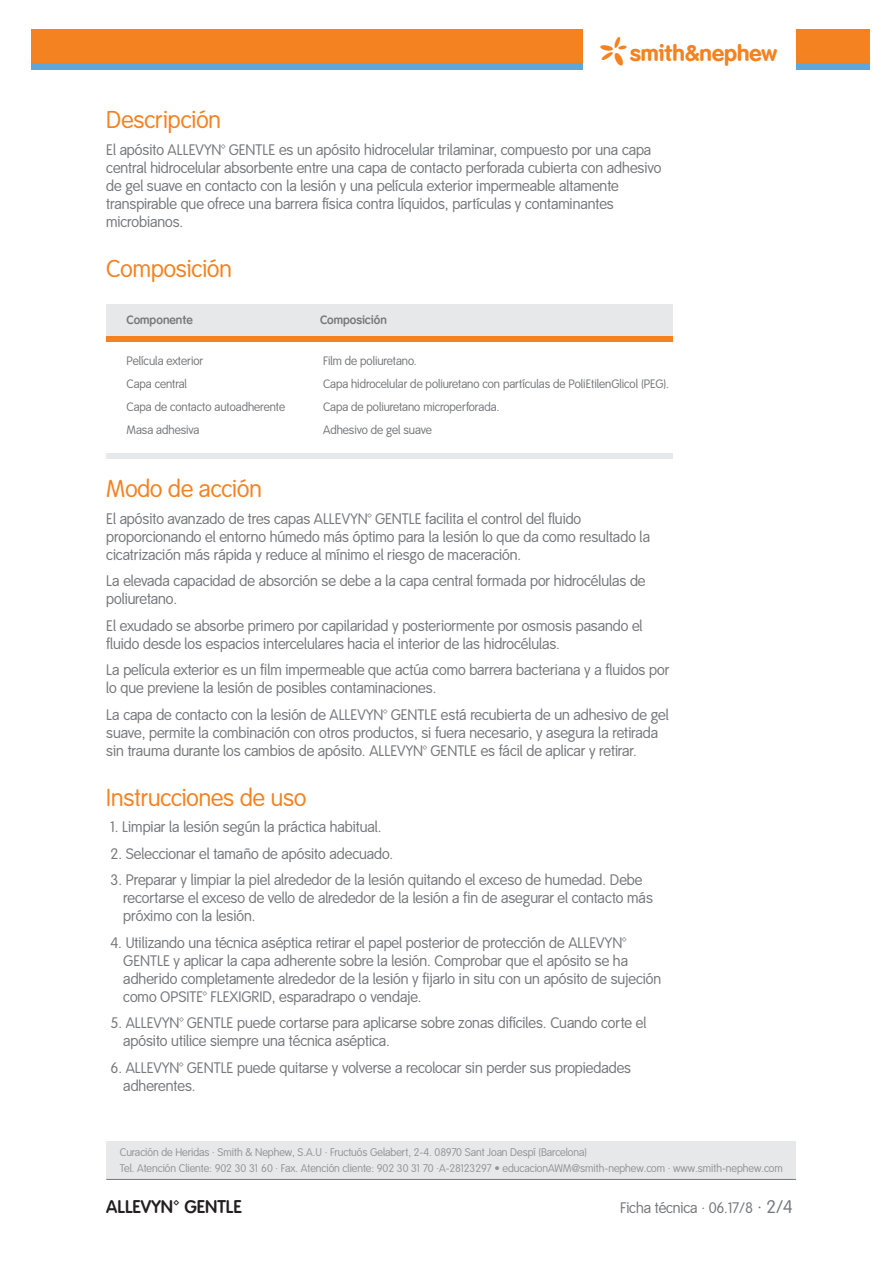
<style>
.page{position:relative;width:893px;height:1263px;background:#fff}
.page>*{position:absolute;margin:0;border:0;box-sizing:border-box;transform-origin:0 0}
.t1{font:24px "Smith&Nephew";color:#f58220}
.t2{font:22.35px "Smith&Nephew Logo";color:#f58220}
.t3{font:700 18px "Smith&Nephew";color:#231f20}
.t4{font:15px/18px "Smith&Nephew";color:#76787b}
.t5{font:12px "Smith&Nephew";color:#76787b}
.t6{font:700 12px "Smith&Nephew";color:#76787b}
.t7{font:10.95px/16.5px "Smith&Nephew";color:#939598}
.s1{font-size:18px}
</style>
<div class="page">
<div style="left:107px;top:1141px;width:689px;height:39px;background:#e7e8e9"></div>
<hr style="left:106px;top:1179px;width:690px;height:1px;background:#76787b">
<div style="left:796px;top:36px;width:74px;height:33px;background:#5ba8dc"></div>
<div style="left:796px;top:29px;width:74px;height:34px;background:#f58220"></div>
<div style="left:31px;top:36px;width:552px;height:33px;background:#5ba8dc"></div>
<div style="left:31px;top:29px;width:552px;height:34px;background:#f58220"></div>
<div style="left:106px;top:304px;width:567px;height:32px;background:#e7e8e9"></div>
<div style="left:106px;top:336px;width:567px;height:6px;background:#f58220"></div>
<div style="left:106px;top:453px;width:567px;height:6px;background:#e7e8e9"></div>
<h2 class="t2" style="left:601px;top:37px;width:178px">*smith&amp;nephew</h2>
<p class="t1" style="left:106px;top:106px;width:116px">Descripción</p>
<p class="t4" style="left:106px;top:141px;width:556px">El apósito ALLEVYN™ GENTLE es un apósito hidrocelular trilaminar, compuesto por una capa central hidrocelular absorbente entre una capa de contacto perforada cubierta con adhesivo de gel suave en contacto con la lesión y una película exterior impermeable altamente transpirable que ofrece una barrera física contra líquidos, partículas y contaminantes microbianos.</p>
<p class="t1" style="left:106px;top:254px;width:127px">Composición</p>
<p class="t6" style="left:127px;top:313px;width:68px">Componente</p>
<p class="t6" style="left:320px;top:313px;width:68px">Composición</p>
<p class="t5" style="left:127px;top:354px;width:78px">Película exterior</p>
<p class="t5" style="left:323px;top:354px;width:95px">Film de poliuretano.</p>
<p class="t5" style="left:127px;top:377px;width:62px">Capa central</p>
<p class="t5" style="left:323px;top:377px;width:348px">Capa hidrocelular de poliuretano con partículas de PoliEtilenGlicol (PEG).</p>
<p class="t5" style="left:127px;top:400px;width:160px">Capa de contacto autoadherente</p>
<p class="t5" style="left:323px;top:400px;width:178px">Capa de poliuretano microperforada.</p>
<p class="t5" style="left:127px;top:423px;width:74px">Masa adhesiva</p>
<p class="t5" style="left:323px;top:423px;width:110px">Adhesivo de gel suave</p>
<p class="t1" style="left:106px;top:475px;width:157px">Modo de acción</p>
<p class="t4" style="left:106px;top:510px;width:545px">El apósito avanzado de tres capas ALLEVYN™ GENTLE facilita el control del fluido proporcionando el entorno húmedo más óptimo para la lesión lo que da como resultado la cicatrización más rápida y reduce al mínimo el riesgo de maceración.</p>
<p class="t4" style="left:106px;top:572px;width:541px">La elevada capacidad de absorción se debe a la capa central formada por hidrocélulas de poliuretano.</p>
<p class="t4" style="left:106px;top:617px;width:538px">El exudado se absorbe primero por capilaridad y posteriormente por osmosis pasando el fluido desde los espacios intercelulares hacia el interior de las hidrocélulas.</p>
<p class="t4" style="left:106px;top:661px;width:564px">La película exterior es un film impermeable que actúa como barrera bacteriana y a fluidos por lo que previene la lesión de posibles contaminaciones.</p>
<p class="t4" style="left:106px;top:706px;width:564px">La capa de contacto con la lesión de ALLEVYN™ GENTLE está recubierta de un adhesivo de gel suave, permite la combinación con otros productos, si fuera necesario, y asegura la retirada sin trauma durante los cambios de apósito. ALLEVYN™ GENTLE es fácil de aplicar y retirar.</p>
<p class="t1" style="left:106px;top:784px;width:202px">Instrucciones de uso</p>
<p class="t4" style="left:111px;top:818px;width:272px">1. Limpiar la lesión según la práctica habitual.</p>
<p class="t4" style="left:111px;top:845px;width:284px">2. Seleccionar el tamaño de apósito adecuado.</p>
<p class="t4" style="left:123px;top:872px;width:531px;text-indent:-13px">3. Preparar y limpiar la piel alrededor de la lesión quitando el exceso de humedad. Debe recortarse el exceso de vello de alrededor de la lesión a fin de asegurar el contacto más próximo con la lesión.</p>
<p class="t4" style="left:123px;top:934px;width:539px;text-indent:-13px">4. Utilizando una técnica aséptica retirar el papel posterior de protección de ALLEVYN™ GENTLE y aplicar la capa adherente sobre la lesión. Comprobar que el apósito se ha adherido completamente alrededor de la lesión y fijarlo in situ con un apósito de sujeción como OPSITE™ FLEXIGRID, esparadrapo o vendaje.</p>
<p class="t4" style="left:123px;top:1015px;width:524px;text-indent:-13px">5. ALLEVYN™ GENTLE puede cortarse para aplicarse sobre zonas difíciles. Cuando corte el apósito utilice siempre una técnica aséptica.</p>
<p class="t4" style="left:123px;top:1059px;width:509px;text-indent:-13px">6. ALLEVYN™ GENTLE puede quitarse y volverse a recolocar sin perder sus propiedades adherentes.</p>
<p class="t7" style="left:120px;top:1144px;width:664px">Curación de Heridas · Smith &amp; Nephew, S.A.U · Fructuós Gelabert, 2-4. 08970 Sant Joan Despí (Barcelona)<br>Tel. Atención Cliente: 902 30 31 60 · Fax. Atención cliente: 902 30 31 70 ·A-28123297 • educacionAWM@smith-nephew.com · www.smith-nephew.com</p>
<p class="t3" style="left:106px;top:1196px;width:137px">ALLEVYN™ GENTLE</p>
<p class="t4" style="left:620px;top:1199px;width:174px">Ficha técnica · 06.17/8 <span class="s1">· 2/4</span></p>
</div>
